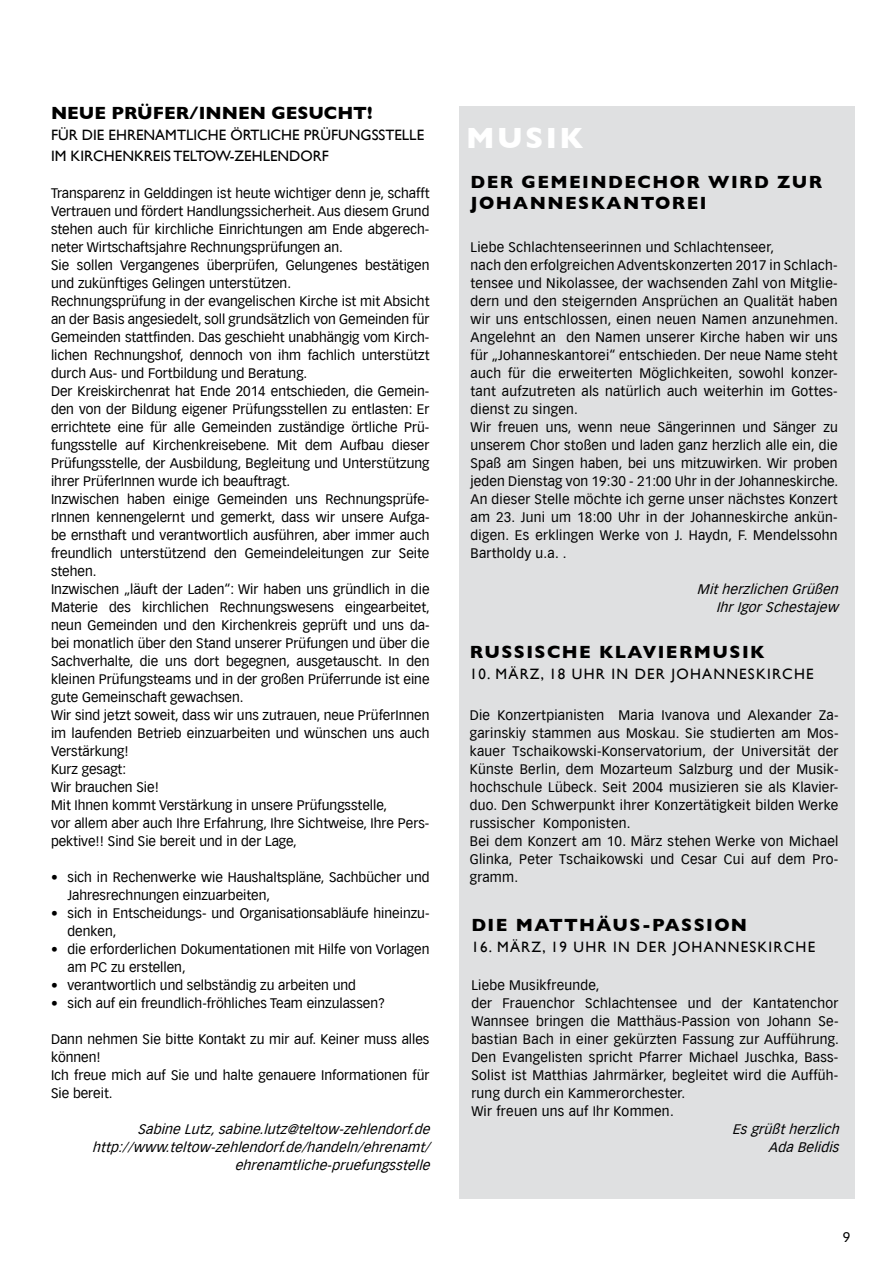
<style>
.page{position:relative;width:893px;height:1263px;background:#fff}
.page>*{position:absolute;margin:0;border:0;box-sizing:border-box;transform-origin:0 0}
.t1{font:700 29.85px "Gill Sans";letter-spacing:.08em;color:#fff}
.t2{font:700 18px/21px "Gill Sans";letter-spacing:.08em;color:#000}
.t3{font:700 18px "Gill Sans";color:#000}
.t4{font:15px/21px "Gill Sans";color:#000}
.t5{font:15px "Gill Sans";letter-spacing:.08em;color:#000}
.t6{font:13.5px/18px "Vectora LT";color:#000}
.t7{font:13.5px/18px "Vectora LT";letter-spacing:.02em;color:#000}
.t8{font:italic 13.5px/18px "Vectora LT";color:#000;text-align:right}
</style>
<div class="page">
<div style="left:459px;top:106px;width:396px;height:1093px;background:#dfe0e1"></div>
<h2 class="t3" style="left:51px;top:98px;width:323px">NEUE PRÜFER/INNEN GESUCHT!</h2>
<p class="t4" style="left:51px;top:124px;width:375px">FÜR DIE EHRENAMTLICHE ÖRTLICHE PRÜFUNGSSTELLE<br>IM KIRCHENKREIS TELTOW-ZEHLENDORF</p>
<p class="t6" style="left:51px;top:184px;width:380px">Transparenz in Gelddingen ist heute wichtiger denn je, schafft Vertrauen und fördert Handlungssicherheit. Aus diesem Grund stehen auch für kirchliche Einrichtungen am Ende abgerech&shy;neter Wirtschaftsjahre Rechnungsprüfungen an.<br>Sie sollen Vergangenes überprüfen, Gelungenes bestätigen und zukünftiges Gelingen unterstützen.<br>Rechnungsprüfung in der evangelischen Kirche ist mit Absicht an der Basis angesiedelt, soll grundsätzlich von Gemeinden für Gemeinden stattfinden. Das geschieht unabhängig vom Kirch&shy;lichen Rechnungshof, dennoch von ihm fachlich unterstützt durch Aus- und Fortbildung und Beratung.<br>Der Kreiskirchenrat hat Ende 2014 entschieden, die Gemein&shy;den von der Bildung eigener Prüfungsstellen zu entlasten: Er errichtete eine für alle Gemeinden zuständige örtliche Prü&shy;fungsstelle auf Kirchenkreisebene. Mit dem Aufbau dieser Prüfungsstelle, der Ausbildung, Begleitung und Unterstützung ihrer PrüferInnen wurde ich beauftragt.<br>Inzwischen haben einige Gemeinden uns Rechnungsprüfe&shy;rInnen kennengelernt und gemerkt, dass wir unsere Aufga&shy;be ernsthaft und verantwortlich ausführen, aber immer auch freundlich unterstützend den Gemeindeleitungen zur Seite stehen.<br>Inzwischen „läuft der Laden“: Wir haben uns gründlich in die Materie des kirchlichen Rechnungswesens eingearbeitet, neun Gemeinden und den Kirchenkreis geprüft und uns da&shy;bei monatlich über den Stand unserer Prüfungen und über die Sachverhalte, die uns dort begegnen, ausgetauscht. In den kleinen Prüfungsteams und in der großen Prüferrunde ist eine gute Gemeinschaft gewachsen.<br>Wir sind jetzt soweit, dass wir uns zutrauen, neue PrüferInnen im laufenden Betrieb einzuarbeiten und wünschen uns auch Verstärkung!<br>Kurz gesagt:<br>Wir brauchen Sie!<br>Mit Ihnen kommt Verstärkung in unsere Prüfungsstelle,<br>vor allem aber auch Ihre Erfahrung, Ihre Sichtweise, Ihre Pers&shy;pektive!! Sind Sie bereit und in der Lage,</p>
<p class="t6" style="left:68px;top:868px;width:363px;text-indent:-16px">• sich in Rechenwerke wie Haushaltspläne, Sachbücher und<br>Jahresrechnungen einzuarbeiten,</p>
<p class="t6" style="left:68px;top:904px;width:363px;text-indent:-16px">• sich in Entscheidungs- und Organisationsabläufe hineinzu&shy;denken,</p>
<p class="t6" style="left:68px;top:940px;width:363px;text-indent:-16px">• die erforderlichen Dokumentationen mit Hilfe von Vorlagen am PC zu erstellen,</p>
<p class="t6" style="left:51px;top:976px;width:306px">• verantwortlich und selbständig zu arbeiten und</p>
<p class="t6" style="left:51px;top:994px;width:336px">• sich auf ein freundlich-fröhliches Team einzulassen?</p>
<p class="t6" style="left:51px;top:1030px;width:380px">Dann nehmen Sie bitte Kontakt zu mir auf. Keiner muss alles können!<br>Ich freue mich auf Sie und halte genauere Informationen für Sie bereit.</p>
<p class="t8" style="left:92px;top:1120px;width:343px">Sabine Lutz,sabine.lutz@teltow-zehlendorf.de http://www.teltow-zehlendorf.de/handeln/ehrenamt/ ehrenamtliche-pruefungsstelle</p>
<h1 class="t1" style="left:466px;top:114px;width:119px">MUSIK</h1>
<h2 class="t2" style="left:471px;top:171px;width:353px">DER GEMEINDECHOR WIRD ZUR<br>JOHANNESKANTOREI</h2>
<p class="t7" style="left:471px;top:238px;width:369px">Liebe Schlachtenseerinnen und Schlachtenseer,<br>nach den erfolgreichen Adventskonzerten 2017 in Schlach&shy;tensee und Nikolassee, der wachsenden Zahl von Mitglie&shy;dern und den steigernden Ansprüchen an Qualität haben wir uns entschlossen, einen neuen Namen anzunehmen.<br>Angelehnt an den Namen unserer Kirche haben wir uns für „Johanneskantorei“ entschieden. Der neue Name steht auch für die erweiterten Möglichkeiten, sowohl konzer&shy;tant aufzutreten als natürlich auch weiterhin im Gottes&shy;dienst zu singen.<br>Wir freuen uns, wenn neue Sängerinnen und Sänger zu unserem Chor stoßen und laden ganz herzlich alle ein, die Spaß am Singen haben, bei uns mitzuwirken. Wir proben jeden Dienstag von 19:30 - 21:00 Uhr in der Johanneskirche.<br>An dieser Stelle möchte ich gerne unser nächstes Konzert am 23. Juni um 18:00 Uhr in der Johanneskirche ankün&shy;digen. Es erklingen Werke von J. Haydn, F. Mendelssohn Bartholdy u.a. .</p>
<p class="t8" style="left:697px;top:580px;width:147px">Mitherzlichen Grüßen<br>IhrIgorSchestajew</p>
<h2 class="t2" style="left:470px;top:641px;width:296px">RUSSISCHE KLAVIERMUSIK</h2>
<p class="t5" style="left:470px;top:665px;width:345px">10. MÄRZ, 18 UHR IN DER JOHANNESKIRCHE</p>
<p class="t7" style="left:470px;top:706px;width:370px">Die Konzertpianisten Maria Ivanova und Alexander Za&shy;garinskiy stammen aus Moskau. Sie studierten am Mos&shy;kauer Tschaikowski-Konservatorium, der Universität der Künste Berlin, dem Mozarteum Salzburg und der Musik&shy;hochschule Lübeck. Seit 2004 musizieren sie als Klavier&shy;duo. Den Schwerpunkt ihrer Konzertätigkeit bilden Werke russischer Komponisten.<br>Bei dem Konzert am 10. März stehen Werke von Michael Glinka, Peter Tschaikowski und Cesar Cui auf dem Pro&shy;gramm.</p>
<h2 class="t2" style="left:471px;top:914px;width:277px">DIE MATTHÄUS-PASSION</h2>
<p class="t5" style="left:471px;top:938px;width:345px">16. MÄRZ, 19 UHR IN DER JOHANNESKIRCHE</p>
<p class="t7" style="left:471px;top:976px;width:369px">Liebe Musikfreunde,<br>der Frauenchor Schlachtensee und der Kantatenchor Wannsee bringen die Matthäus-Passion von Johann Se&shy;bastian Bach in einer gekürzten Fassung zur Aufführung.<br>Den Evangelisten spricht Pfarrer Michael Juschka, Bass-Solist ist Matthias Jahrmärker, begleitet wird die Auffüh&shy;rung durch ein Kammerorchester.<br>Wir freuen uns auf Ihr Kommen.</p>
<p class="t8" style="left:732px;top:1120px;width:112px">Esgrüßtherzlich<br>Ada Belidis</p>
<p class="t6" style="left:843px;top:1228px;width:9px">9</p>
</div>
